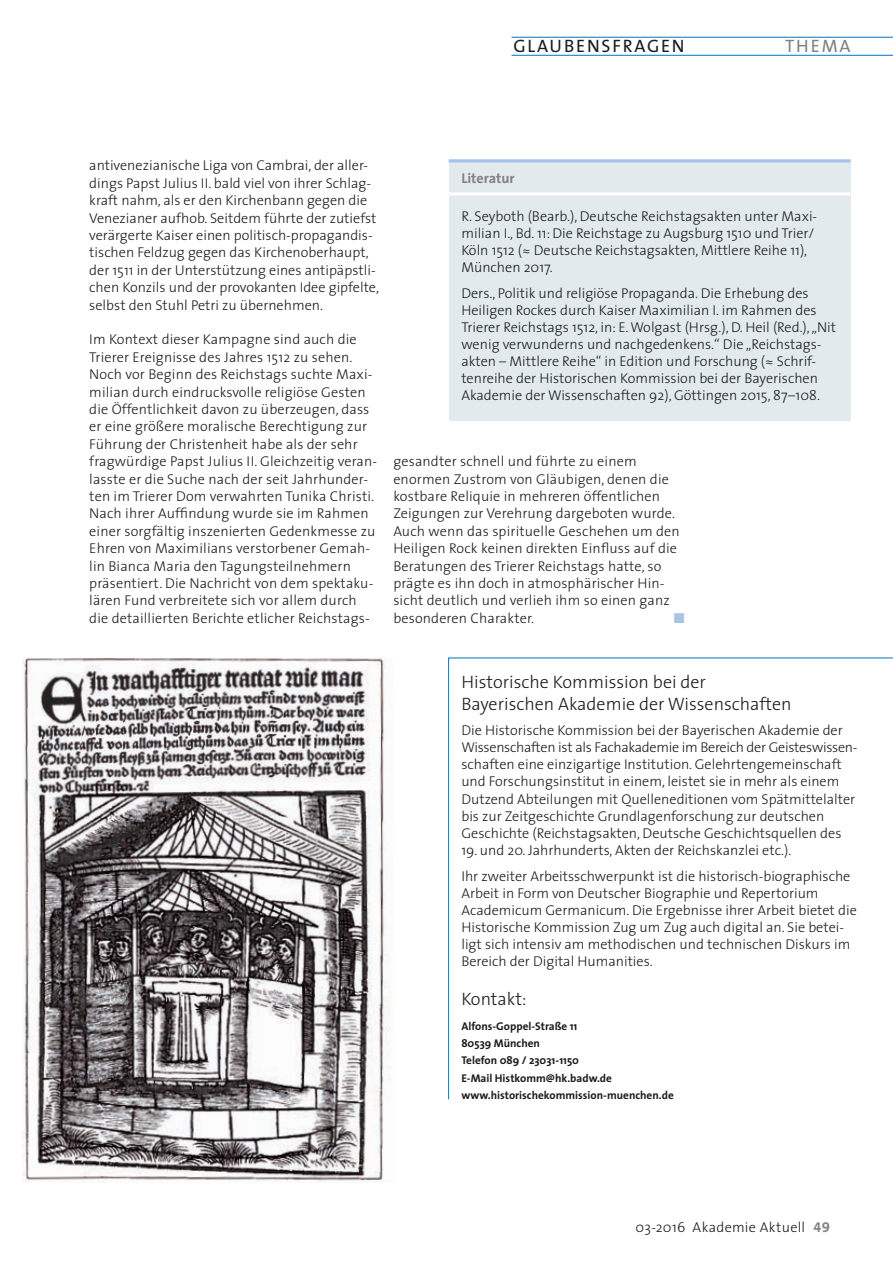
<style>
.page{position:relative;width:893px;height:1263px;background:#fff}
.page>*{position:absolute;margin:0;border:0;box-sizing:border-box;transform-origin:0 0}
.t1{font:300 18px/21.6px "The Sans";color:#1b1c20}
.t2{font:18px "The Sans";letter-spacing:.1em;color:#1b1c20}
.t3{font:18px "The Sans";letter-spacing:.095em;color:#818084}
.t4{font:300 14.25px/17.4px "The Sans";color:#1b1c20}
.t5{font:300 14.25px "The Sans";letter-spacing:.02em;color:#1b1c20}
.t6{font:700 14.25px "The Sans";color:#818084}
.t7{font:14.25px "Zapf Dingbats ITC";color:#acc3e5}
.t8{font:700 11.25px/17.1px "The Sans";color:#1b1c20}
.s1{font-family:"The Sans Bold Caps";font-weight:400;color:#818084}
</style>
<div class="page">
<img style="left:23px;top:658px;width:367px;height:524px">
<div style="left:449px;top:159px;width:401px;height:261px;background:#e3eaee"></div>
<hr style="left:449px;top:159px;width:401px;height:3px;background:#a2c3e7">
<hr style="left:449px;top:192px;width:401px;height:3px;background:#fff">
<svg style="left:448px;top:657px;width:445px;height:443px"></svg>
<hr style="left:512px;top:55px;width:381px;height:1px;background:#0076be">
<hr style="left:512px;top:37px;width:381px;height:1px;background:#0076be">
<p class="t2" style="left:514px;top:31px;width:173px">GLAUBENSFRAGEN</p>
<p class="t3" style="left:785px;top:31px;width:67px">THEMA</p>
<p class="t4" style="left:89px;top:156px;width:291px">antivenezianische Liga von Cambrai, der aller&shy;dings Papst Julius II. bald viel von ihrer Schlag&shy;kraft nahm, als er den Kirchenbann gegen die Venezianer aufhob. Seitdem führte der zutiefst verärgerte Kaiser einen politisch-propagandis&shy;tischen Feldzug gegen das Kirchenoberhaupt, der 1511 in der Unterstützung eines antipäpstli&shy;chen Konzils und der provokanten Idee gipfelte, selbst den Stuhl Petri zu übernehmen.</p>
<p class="t4" style="left:89px;top:330px;width:289px">Im Kontext dieser Kampagne sind auch die Trierer Ereignisse des Jahres 1512 zu sehen.<br>Noch vor Beginn des Reichstags suchte Maxi&shy;milian durch eindrucksvolle religiöse Gesten die Öffentlichkeit davon zu überzeugen, dass er eine größere moralische Berechtigung zur Führung der Christenheit habe als der sehr fragwürdige Papst Julius II. Gleichzeitig veran&shy;lasste er die Suche nach der seit Jahrhunder&shy;ten im Trierer Dom verwahrten Tunika Christi.<br>Nach ihrer Auffindung wurde sie im Rahmen einer sorgfältig inszenierten Gedenkmesse zu Ehren von Maximilians verstorbener Gemah&shy;lin Bianca Maria den Tagungsteilnehmern präsentiert. Die Nachricht von dem spektaku&shy;lären Fund verbreitete sich vor allem durch die detaillierten Berichte etlicher Reichstags-</p>
<p class="t6" style="left:461px;top:166px;width:55px">Literatur</p>
<p class="t4" style="left:461px;top:207px;width:357px">R. Seyboth (Bearb.), Deutsche Reichstagsakten unter Maxi&shy;milian I., Bd. 11: Die Reichstage zu Augsburg 1510 und Trier/ Köln 1512 (≈ Deutsche Reichstagsakten, Mittlere Reihe 11), München 2017.</p>
<p class="t4" style="left:461px;top:284px;width:376px">Ders., Politik und religiöse Propaganda. Die Erhebung des Heiligen Rockes durch Kaiser Maximilian I. im Rahmen des Trierer Reichstags 1512, in: E. Wolgast (Hrsg.), D. Heil (Red.), „Nit wenig verwunderns und nachgedenkens.“ Die „Reichstags&shy;akten – Mittlere Reihe“ in Edition und Forschung (≈ Schrif&shy;tenreihe der Historischen Kommission bei der Bayerischen Akademie der Wissenschaften 92), Göttingen 2015, 87–108.</p>
<p class="t4" style="left:393px;top:452px;width:288px">gesandter schnell und führte zu einem enormen Zustrom von Gläubigen, denen die kostbare Reliquie in mehreren öffentlichen Zeigungen zur Verehrung dargeboten wurde.<br>Auch wenn das spirituelle Geschehen um den Heiligen Rock keinen direkten Einfluss auf die Beratungen des Trierer Reichstags hatte, so prägte es ihn doch in atmosphärischer Hin&shy;sicht deutlich und verlieh ihm so einen ganz besonderen Charakter.</p>
<p class="t7" style="left:674px;top:611px;width:12px">■</p>
<p class="t1" style="left:461px;top:670px;width:332px">Historische Kommission bei der<br>Bayerischen Akademie der Wissenschaften</p>
<p class="t4" style="left:461px;top:721px;width:398px">Die Historische Kommission bei der Bayerischen Akademie der Wissenschaften ist als Fachakademie im Bereich der Geisteswissen&shy;schaften eine einzigartige Institution. Gelehrtengemeinschaft und Forschungsinstitut in einem, leistet sie in mehr als einem Dutzend Abteilungen mit Quelleneditionen vom Spätmittelalter bis zur Zeitgeschichte Grundlagenforschung zur deutschen Geschichte (Reichstagsakten, Deutsche Geschichtsquellen des</p>
<p class="t4" style="left:461px;top:837px;width:391px;line-height:25.7px">19. und 20. Jahrhunderts, Akten der Reichskanzlei etc.).<br>Ihr zweiter Arbeitsschwerpunkt ist die historisch-biographische</p>
<p class="t4" style="left:461px;top:884px;width:397px">Arbeit in Form von Deutscher Biographie und Repertorium Academicum Germanicum. Die Ergebnisse ihrer Arbeit bietet die Historische Kommission Zug um Zug auch digital an. Sie betei&shy;ligt sich intensiv am methodischen und technischen Diskurs im Bereich der Digital Humanities.</p>
<p class="t1" style="left:461px;top:987px;width:67px">Kontakt:</p>
<p class="t8" style="left:461px;top:1017px;width:214px">Alfons-Goppel-Straße 11<br>80539 München<br>Telefon 089 / 23031-1150<br>E-Mail Histkomm@hk.badw.de www.historischekommission-muenchen.de</p>
<p class="t5" style="left:636px;top:1215px;width:196px">03-2016 Akademie Aktuell <span class="s1">49</span></p>
</div>
